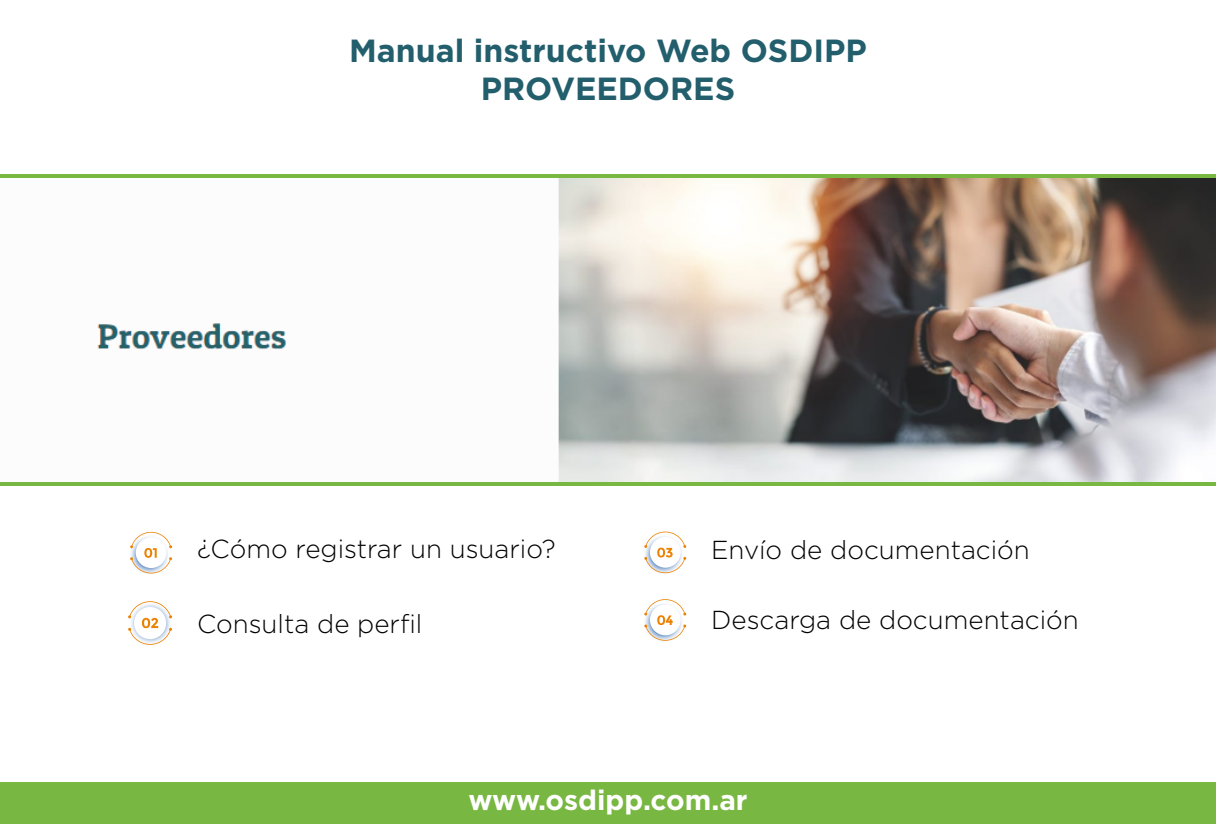
<style>
.page{position:relative;width:1216px;height:824px;background:#fff}
.page>*{position:absolute;margin:0;border:0;box-sizing:border-box;transform-origin:0 0}
.t1{font:700 32px/38.4px "Gotham";color:#235e6c;text-align:center}
.t2{font:700 28px "Gotham";color:#fff}
.t3{font:300 26px "Gotham";color:#000}
</style>
<div class="page">
<div style="left:0;top:174px;width:1216px;height:312px;background:#78b741"></div>
<svg style="left:130px;top:532px;width:42px;height:41px"></svg>
<svg style="left:128px;top:601px;width:44px;height:44px"></svg>
<svg style="left:644px;top:532px;width:42px;height:41px"></svg>
<svg style="left:644px;top:599px;width:42px;height:42px"></svg>
<div style="left:0;top:782px;width:1216px;height:42px;background:#78b741"></div>
<img style="left:0;top:178px;width:1216px;height:304px">
<p class="t1" style="left:349px;top:30px;width:519px">Manual instructivo Web OSDIPP<br>PROVEEDORES</p>
<p class="t3" style="left:197px;top:534px;width:360px">¿Cómo registrar un usuario?</p>
<p class="t3" style="left:711px;top:536px;width:320px">Envío de documentación</p>
<p class="t3" style="left:197px;top:609px;width:227px">Consulta de perfil</p>
<p class="t3" style="left:711px;top:606px;width:369px">Descarga de documentación</p>
<p class="t2" style="left:468px;top:784px;width:281px">www.osdipp.com.ar</p>
</div>
